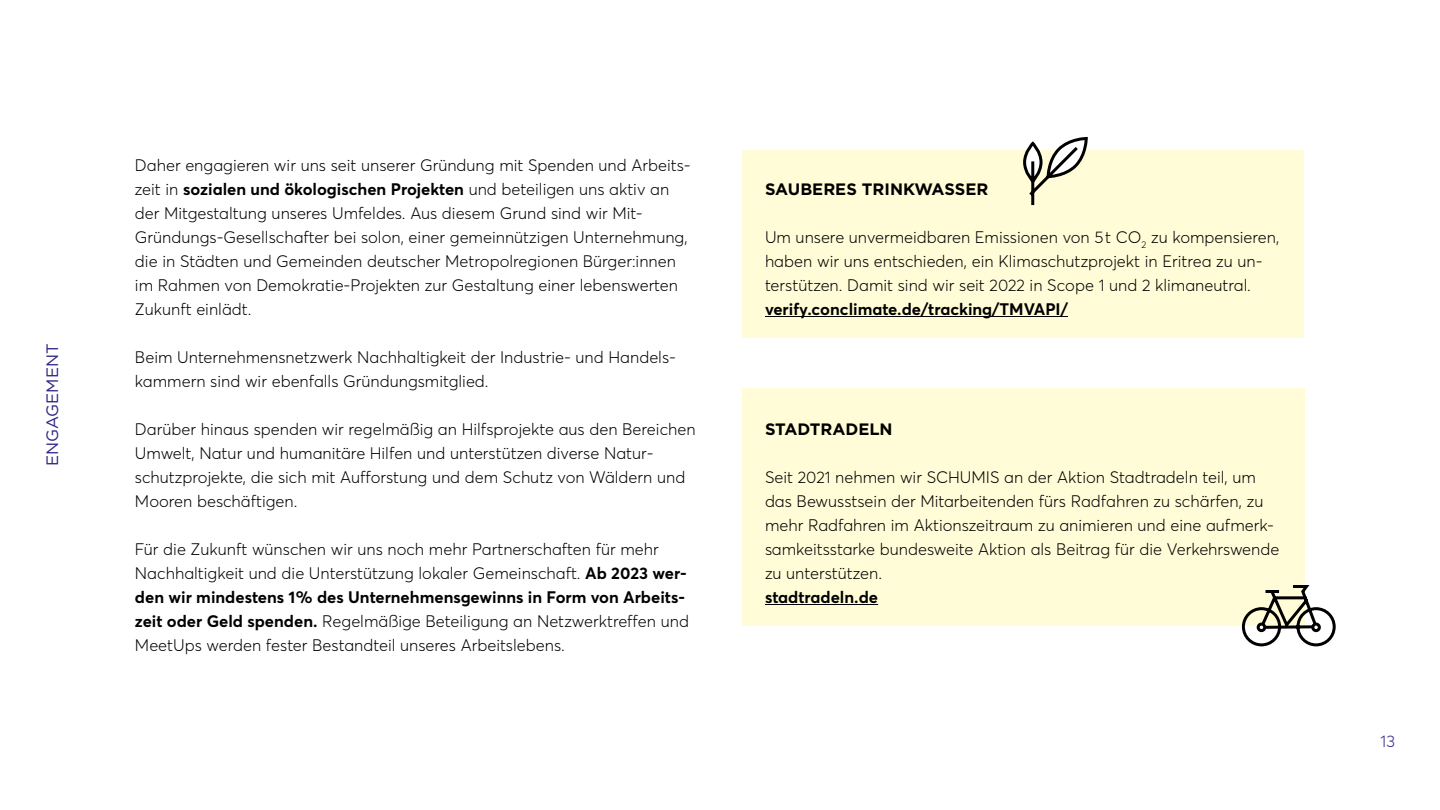
<style>
.page{position:relative;width:1440px;height:810px;background:#fff}
.page>*{position:absolute;margin:0;border:0;box-sizing:border-box;transform-origin:0 0}
.t1{font:300 16.5px/24px "Averta";color:#000}
.t2{font:700 16.5px "Averta";color:#000}
.t3{font:700 16.5px "Gotham";color:#000}
.t4{font:16.5px "Gotham";color:#2c2483}
.t5{font:300 16.5px "Averta";color:#2c2483}
.s1{font-weight:700}
</style>
<div class="page">
<div style="left:742px;top:388px;width:563px;height:238px;background:#fffcd7"></div>
<hr style="left:765px;top:604px;width:113px;height:1px;background:#000">
<div style="left:742px;top:150px;width:562px;height:188px;background:#fffcd7"></div>
<hr style="left:765px;top:316px;width:303px;height:1px;background:#000">
<svg style="left:1241px;top:585px;width:95px;height:62px"></svg>
<div style="left:1258px;top:624px;width:7px;height:7px;background:#fff;border-radius:50%"></div>
<div style="left:1257px;top:623px;width:9px;height:9px;border:3px solid #000;border-radius:50%"></div>
<div style="left:1313px;top:624px;width:6px;height:7px;background:#fff;border-radius:50%"></div>
<div style="left:1311px;top:623px;width:10px;height:9px;border:3px solid #000;border-radius:50%"></div>
<svg style="left:1023px;top:137px;width:65px;height:69px"></svg>
<p class="t4" style="left:42px;top:466px;width:124px;rotate:-90deg">ENGAGEMENT</p>
<p class="t1" style="left:135px;top:153px;width:557px">Daher engagieren wir uns seit unserer Gründung mit Spenden und Arbeits&shy;zeit in <span class="s1">sozialen und ökologischen Projekten</span> und beteiligen uns aktiv an der Mitgestaltung unseres Umfeldes. Aus diesem Grund sind wir Mit-Gründungs-Gesellschafter bei solon, einer gemeinnützigen Unternehmung, die in Städten und Gemeinden deutscher Metropolregionen Bürger:innen im Rahmen von Demokratie-Projekten zur Gestaltung einer lebenswerten Zukunft einlädt.</p>
<p class="t1" style="left:135px;top:345px;width:543px">Beim Unternehmensnetzwerk Nachhaltigkeit der Industrie- und Handels&shy;kammern sind wir ebenfalls Gründungsmitglied.</p>
<p class="t1" style="left:135px;top:417px;width:562px">Darüber hinaus spenden wir regelmäßig an Hilfsprojekte aus den Bereichen Umwelt, Natur und humanitäre Hilfen und unterstützen diverse Natur&shy;schutzprojekte, die sich mit Aufforstung und dem Schutz von Wäldern und Mooren beschäftigen.</p>
<p class="t1" style="left:135px;top:537px;width:556px">Für die Zukunft wünschen wir uns noch mehr Partnerschaften für mehr Nachhaltigkeit und die Unterstützung lokaler Gemeinschaft. <span class="s1">Ab 2023 wer&shy;den wir mindestens 1 % des Unternehmensgewinns in Form von Arbeits&shy;zeit oder Geld spenden.</span> Regelmäßige Beteiligung an Netzwerktreffen und MeetUps werden fester Bestandteil unseres Arbeitslebens.</p>
<p class="t3" style="left:765px;top:178px;width:225px">SAUBERES TRINKWASSER</p>
<p class="t1" style="left:765px;top:225px;width:516px">Um unsere unvermeidbaren Emissionen von 5 t CO<sub>2</sub> zu kompensieren, haben wir uns entschieden, ein Klimaschutzprojekt in Eritrea zu un&shy;terstützen. Damit sind wir seit 2022 in Scope 1 und 2 klimaneutral.</p>
<p class="t2" style="left:765px;top:299px;width:304px">verify.conclimate.de/tracking/TMVAPI/</p>
<p class="t3" style="left:765px;top:418px;width:129px">STADTRADELN</p>
<p class="t1" style="left:765px;top:465px;width:516px">Seit 2021 nehmen wir SCHUMIS an der Aktion Stadtradeln teil, um das Bewusstsein der Mitarbeitenden fürs Radfahren zu schärfen, zu mehr Radfahren im Aktionszeitraum zu animieren und eine aufmerk&shy;samkeitsstarke bundesweite Aktion als Beitrag für die Verkehrswende zu unterstützen.</p>
<p class="t2" style="left:765px;top:587px;width:115px">stadtradeln.de</p>
<p class="t5" style="left:1381px;top:731px;width:16px">13</p>
</div>
